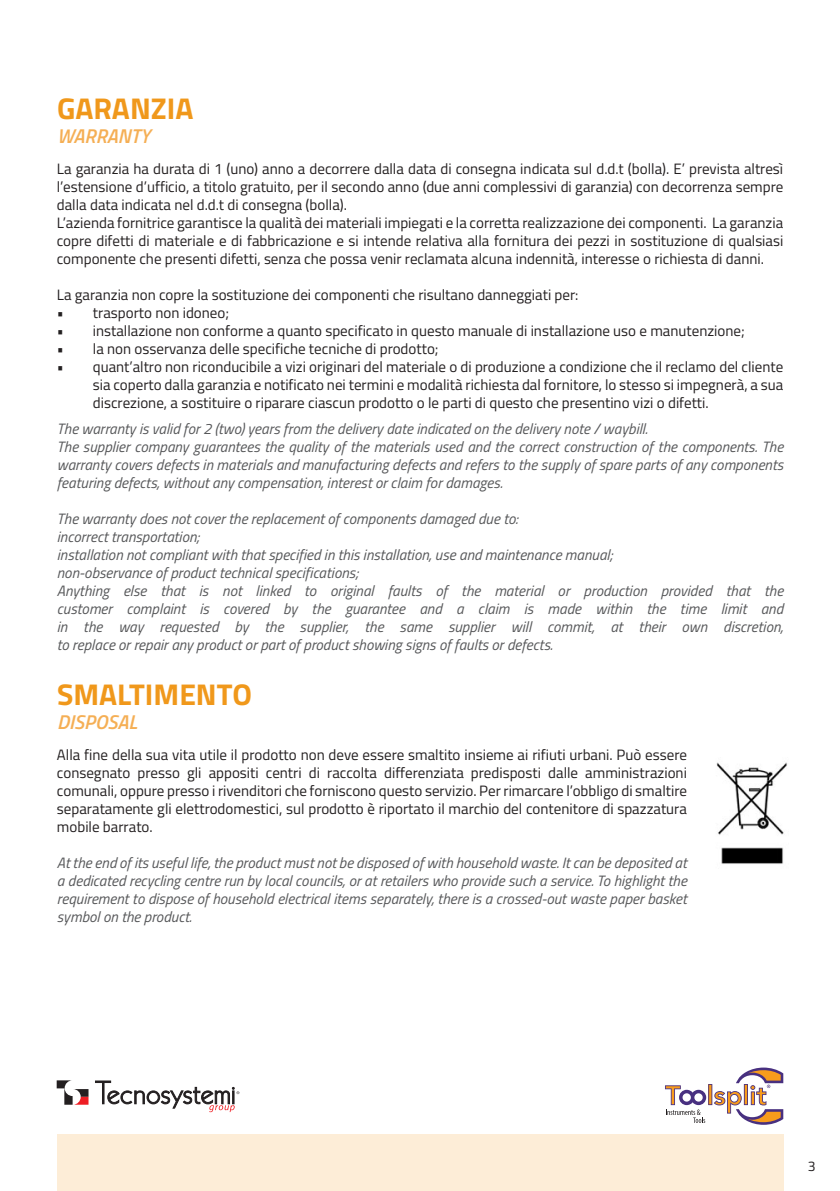
<style>
.page{position:relative;width:840px;height:1191px;background:#fff}
.page>*{position:absolute;margin:0;border:0;box-sizing:border-box;transform-origin:0 0}
.t1{font:700 30px "Titillium Web";color:#f0981b}
.t2{font:italic 600 20px "Titillium Web";color:#f5af55}
.t3{font:15px/18px "Titillium Web";color:#231f20;text-align:justify}
.t4{font:italic 15px/18px "Titillium Web";color:#57585a;text-align:justify}
.t5{font:14px "Titillium Web";color:#231f20}
</style>
<div class="page">
<svg style="left:57px;top:1080px;width:31px;height:24px"></svg>
<svg style="left:95px;top:1080px;width:144px;height:32px"></svg>
<svg style="left:708px;top:1084px;width:4px;height:21px"></svg>
<svg style="left:714px;top:1067px;width:68px;height:57px"></svg>
<svg style="left:665px;top:1085px;width:40px;height:38px"></svg>
<div style="left:57px;top:1134px;width:725px;height:57px;background:#fdedd7"></div>
<img style="left:716px;top:762px;width:71px;height:102px">
<p class="t1" style="left:57px;top:86px;width:138px">GARANZIA</p>
<p class="t2" style="left:57px;top:121px;width:94px">WARRANTY</p>
<p class="t3" style="left:57px;top:159px;width:727px">La garanzia ha durata di 1 (uno) anno a decorrere dalla data di consegna indicata sul d.d.t (bolla). E’ prevista altresì l’estensione d’ufficio, a titolo gratuito, per il secondo anno (due anni complessivi di garanzia) con decorrenza sempre dalla data indicata nel d.d.t di consegna (bolla).</p>
<p class="t3" style="left:57px;top:213px;width:727px">L’azienda fornitrice garantisce la qualità dei materiali impiegati e la corretta realizzazione dei componenti. La garanzia copre difetti di materiale e di fabbricazione e si intende relativa alla fornitura dei pezzi in sostituzione di qualsiasi componente che presenti difetti, senza che possa venir reclamata alcuna indennità, interesse o richiesta di danni.</p>
<p class="t3" style="left:57px;top:285px;width:523px">La garanzia non copre la sostituzione dei componenti che risultano danneggiati per:</p>
<p class="t3" style="left:57px;top:303px;width:174px">• trasporto non idoneo;</p>
<p class="t3" style="left:57px;top:321px;width:689px">• installazione non conforme a quanto specificato in questo manuale di installazione uso e manutenzione;</p>
<p class="t3" style="left:57px;top:339px;width:383px">• la non osservanza delle specifiche tecniche di prodotto;</p>
<p class="t3" style="left:93px;top:357px;width:691px;text-indent:-36px">• quant’altro non riconducibile a vizi originari del materiale o di produzione a condizione che il reclamo del cliente sia coperto dalla garanzia e notificato nei termini e modalità richiesta dal fornitore, lo stesso si impegnerà, a sua discrezione, a sostituire o riparare ciascun prodotto o le parti di questo che presentino vizi o difetti.</p>
<p class="t4" style="left:57px;top:419px;width:592px">The warranty is valid for 2 (two) years from the delivery date indicated on the delivery note / waybill.</p>
<p class="t4" style="left:57px;top:437px;width:727px">The supplier company guarantees the quality of the materials used and the correct construction of the components. The warranty covers defects in materials and manufacturing defects and refers to the supply of spare parts of any components featuring defects, without any compensation, interest or claim for damages.</p>
<p class="t4" style="left:57px;top:509px;width:462px">The warranty does not cover the replacement of components damaged due to:</p>
<p class="t4" style="left:57px;top:527px;width:144px">incorrect transportation;</p>
<p class="t4" style="left:57px;top:545px;width:557px">installation not compliant with that specified in this installation, use and maintenance manual;</p>
<p class="t4" style="left:57px;top:563px;width:303px">non-observance of product technical specifications;</p>
<p class="t4" style="left:57px;top:581px;width:727px">Anything else that is not linked to original faults of the material or production provided that the customer complaint is covered by the guarantee and a claim is made within the time limit and in the way requested by the supplier, the same supplier will commit, at their own discretion, to replace or repair any product or part of product showing signs of faults or defects.</p>
<p class="t1" style="left:57px;top:671px;width:196px">SMALTIMENTO</p>
<p class="t2" style="left:57px;top:706px;width:81px">DISPOSAL</p>
<p class="t3" style="left:57px;top:745px;width:631px">Alla fine della sua vita utile il prodotto non deve essere smaltito insieme ai rifiuti urbani. Può essere consegnato presso gli appositi centri di raccolta differenziata predisposti dalle amministrazioni comunali, oppure presso i rivenditori che forniscono questo servizio. Per rimarcare l’obbligo di smaltire separatamente gli elettrodomestici, sul prodotto è riportato il marchio del contenitore di spazzatura mobile barrato.</p>
<p class="t4" style="left:57px;top:853px;width:631px">At the end of its useful life, the product must not be disposed of with household waste. It can be deposited at a dedicated recycling centre run by local councils, or at retailers who provide such a service. To highlight the requirement to dispose of household electrical items separately, there is a crossed-out waste paper basket symbol on the product.</p>
<p class="t5" style="left:807px;top:1156px;width:9px">3</p>
</div>
